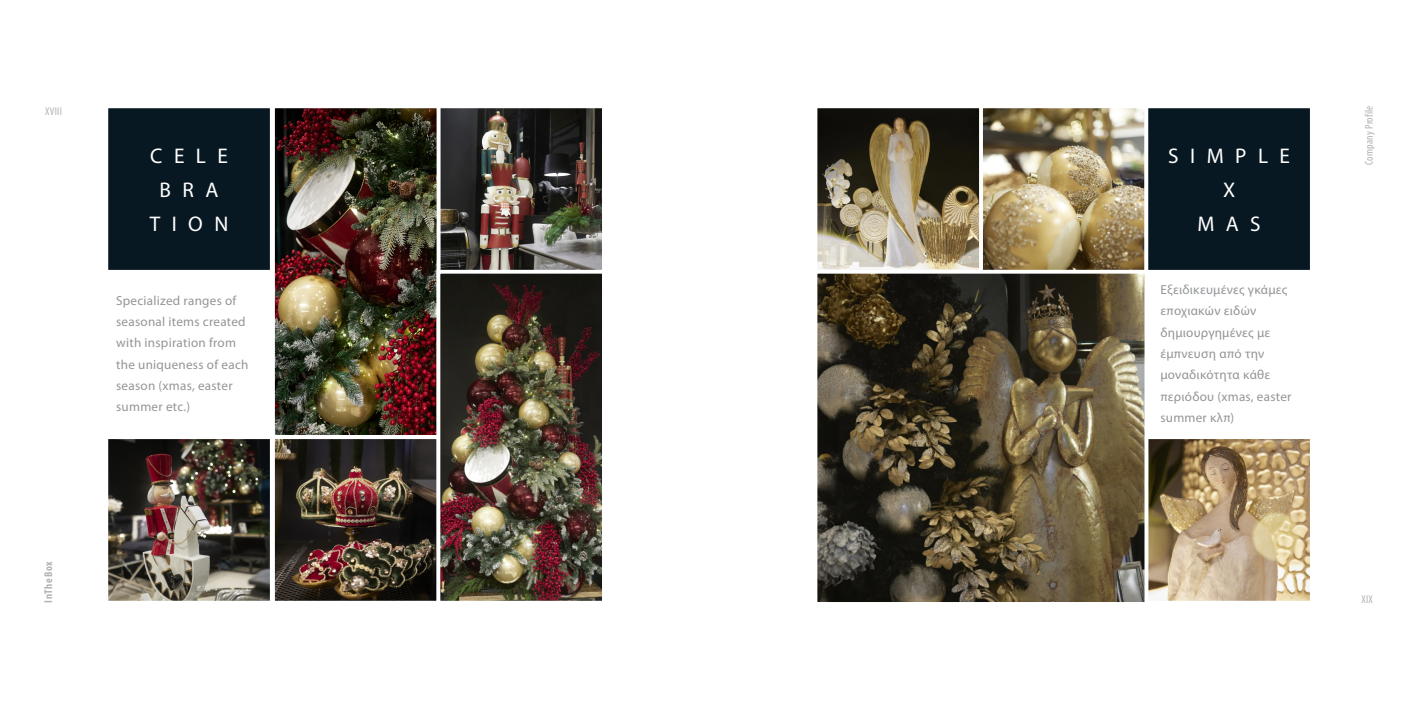
<style>
.page{position:relative;width:1418px;height:709px;background:#fff}
.page>*{position:absolute;margin:0;border:0;box-sizing:border-box;transform-origin:0 0}
.t1{font:21.25px "Myriad Pro";letter-spacing:.54em;color:#fff}
.t2{font:13.12px/21.2px "Myriad Pro";letter-spacing:.02em;color:#939598}
.t3{font:condensed 11.25px "Myriad Pro";letter-spacing:.02em;color:#b2b3b7}
.t4{font:700 condensed 11.25px "Myriad Pro";letter-spacing:.06em;color:#b2b3b7}
</style>
<div class="page">
<div style="left:106px;top:106px;width:166px;height:166px;background:#071822"></div>
<div style="left:104px;top:104px;width:170px;height:170px;border:4px solid #fff"></div>
<img style="left:441px;top:109px;width:159px;height:160px">
<div style="left:436px;top:104px;width:169px;height:170px;border:4px solid #fff"></div>
<img style="left:276px;top:109px;width:159px;height:325px">
<div style="left:271px;top:104px;width:169px;height:335px;border:4px solid #fff"></div>
<img style="left:109px;top:440px;width:326px;height:159px">
<div style="left:104px;top:435px;width:170px;height:169px;border:4px solid #fff"></div>
<div style="left:271px;top:435px;width:169px;height:169px;border:4px solid #fff"></div>
<img style="left:441px;top:275px;width:159px;height:324px">
<div style="left:436px;top:270px;width:169px;height:334px;border:4px solid #fff"></div>
<img style="left:818px;top:109px;width:325px;height:491px">
<div style="left:979px;top:104px;width:169px;height:170px;border:4px solid #fff"></div>
<div style="left:813px;top:104px;width:169px;height:170px;border:4px solid #fff"></div>
<img style="left:1149px;top:440px;width:159px;height:159px">
<div style="left:1144px;top:435px;width:169px;height:169px;border:4px solid #fff"></div>
<div style="left:813px;top:270px;width:335px;height:335px;border:4px solid #fff"></div>
<div style="left:1146px;top:106px;width:165px;height:166px;background:#071822"></div>
<div style="left:1144px;top:104px;width:169px;height:170px;border:4px solid #fff"></div>
<p class="t3" style="left:45px;top:104px;width:18px">XVIII</p>
<p class="t1" style="left:150px;top:143px;width:79px">CELE</p>
<p class="t1" style="left:159px;top:177px;width:61px">BRA</p>
<p class="t1" style="left:150px;top:211px;width:80px">TION</p>
<p class="t1" style="left:1168px;top:143px;width:123px">SIMPLE</p>
<p class="t1" style="left:1222px;top:177px;width:14px">X</p>
<p class="t1" style="left:1197px;top:211px;width:65px">MAS</p>
<p class="t2" style="left:116px;top:289px;width:134px">Specialized ranges of seasonal items created with inspiration from the uniqueness of each season (xmas, easter summer etc.)</p>
<p class="t2" style="left:1160px;top:279px;width:133px">Εξειδικευμένες γκάμες εποχιακών ειδών δημιουργημένες με έμπνευση από την μοναδικότητα κάθε περιόδου (xmas, easter summer κλπ)</p>
<p class="t4" style="left:41px;top:602px;width:43px;rotate:-90deg">InTheBox</p>
<p class="t3" style="left:1362px;top:165px;width:61px;rotate:-90deg">Company Profile</p>
<p class="t3" style="left:1361px;top:592px;width:13px">XIX</p>
</div>
